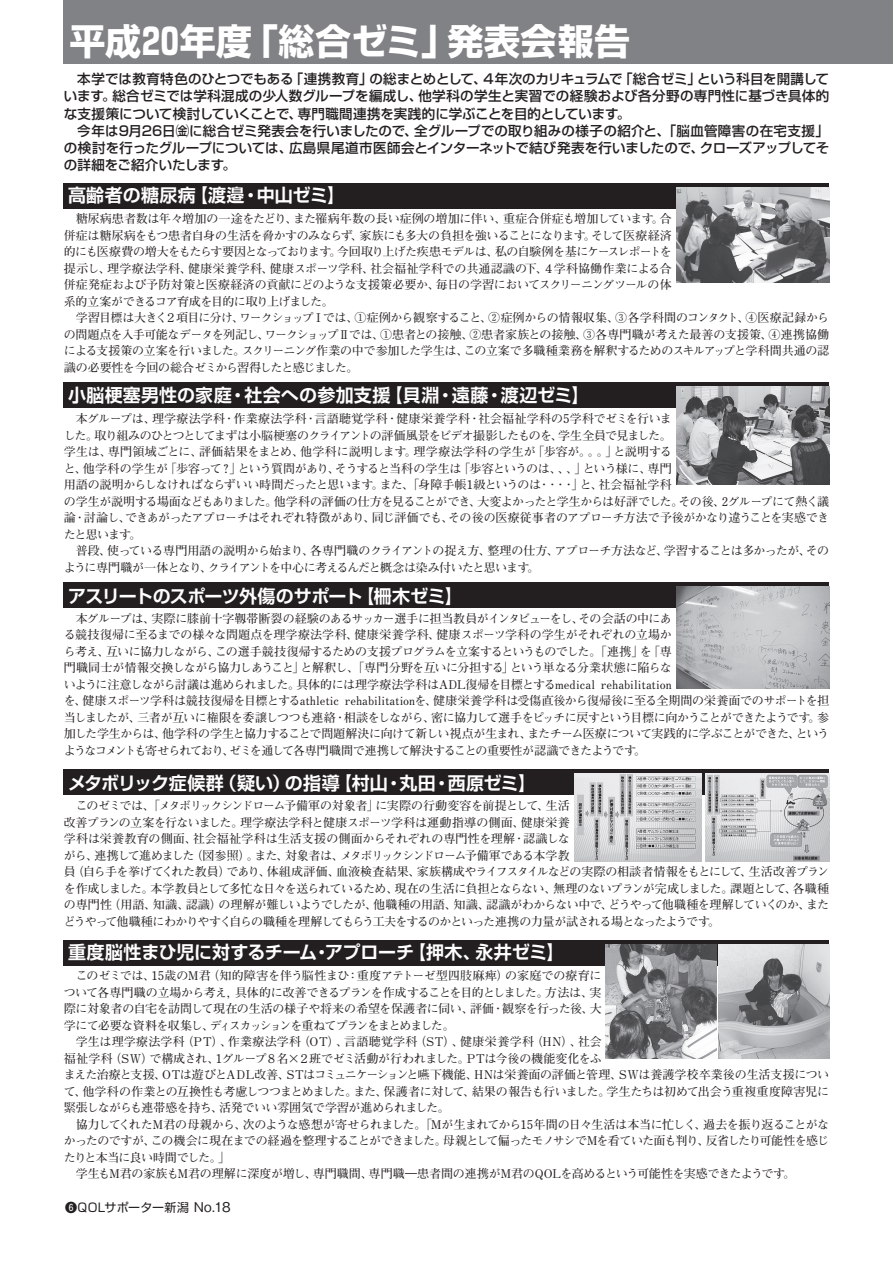
<style>
.page{position:relative;width:893px;height:1263px;background:#fff}
.page>*{position:absolute;margin:0;border:0;box-sizing:border-box;transform-origin:0 0}
.t1{font:700 36px "Shin Go Pro";letter-spacing:.015em;color:#fff}
.t2{font:700 18px "Shin Go Pro De";color:#fff}
.t3{font:700 18px "Shin Go Pro De";letter-spacing:-.03em;color:#fff}
.t4{font:500 13.5px/17.2px "Shin Go Pro";color:#231f20}
.t5{font:700 12px/16.5px "Futo Min A101 Pro";letter-spacing:-.035em;color:#231f20}
.t6{font:12px "Shin Go Pro";letter-spacing:.02em;color:#231f20}
.s1{font-family:"Futo Go B101 Pro";font-weight:700}
.s2{font-family:"Gothic BBB Pro";font-weight:500;font-size:13.5px}
</style>
<div class="page">
<div style="left:64px;top:0;width:829px;height:64px;background:#808285"></div>
<div style="left:64px;top:183px;width:765px;height:25px;background:#231f20"></div>
<img style="left:676px;top:187px;width:153px;height:96px">
<div style="left:64px;top:383px;width:765px;height:25px;background:#231f20"></div>
<img style="left:676px;top:387px;width:153px;height:98px">
<div style="left:64px;top:583px;width:765px;height:25px;background:#231f20"></div>
<img style="left:676px;top:587px;width:153px;height:102px">
<div style="left:64px;top:770px;width:765px;height:25px;background:#231f20"></div>
<img style="left:706px;top:774px;width:123px;height:87px">
<div style="left:64px;top:940px;width:765px;height:25px;background:#231f20"></div>
<img style="left:606px;top:944px;width:110px;height:115px">
<img style="left:719px;top:944px;width:110px;height:115px">
<img style="left:574px;top:774px;width:128px;height:87px">
<h1 class="t1" style="left:70px;top:13px;width:562px">平成20年度「総合ゼミ」発表会報告</h1>
<p class="t4" style="left:64px;top:69px;width:767px">　本学では教育特色のひとつでもある「連携教育」の総まとめとして、４年次のカリキュラムで「総合ゼミ」という科目を開講しています。総合ゼミでは学科混成の少人数グループを編成し、他学科の学生と実習での経験および各分野の専門性に基づき具体的な支援策について検討していくことで、専門職間連携を実践的に学ぶことを目的としています。<br>　今年は9月26日㈮に総合ゼミ発表会を行いましたので、全グループでの取り組みの様子の紹介と、「脳血管障害の在宅支援」の検討を行ったグループについては、広島県尾道市医師会とインターネットで結び発表を行いましたので、クローズアップしてその詳細をご紹介いたします。</p>
<h2 class="t2" style="left:68px;top:180px;width:278px">高齢者の糖尿病【渡邉・中山ゼミ】</h2>
<p class="t5" style="left:64px;top:209px;width:767px">　糖尿病患者数は年々増加の一途をたどり、また罹病年数の長い症例の増加に伴い、重症合併症も増加しています。合<br>併症は糖尿病をもつ患者自身の生活を脅かすのみならず、家族にも多大の負担を強いることになります。そして医療経済<br>的にも医療費の増大をもたらす要因となっております。今回取り上げた疾患モデルは、私の自験例を基にケースレポートを<br>提示し、理学療法学科、健康栄養学科、健康スポーツ学科、社会福祉学科での共通認識の下、４学科協働作業による合<br>併症発症および予防対策と医療経済の貢献にどのような支援策必要か、毎日の学習においてスクリーニングツールの体<br>系的立案ができるコア育成を目的に取り上げました。<br>　学習目標は大きく２項目に分け、ワークショップⅠでは、①症例から観察すること、②症例からの情報収集、③各学科間のコンタクト、④医療記録からの問題点を入手可能なデータを列記し、ワークショップⅡでは、①患者との接触、②患者家族との接触、③各専門職が考えた最善の支援策、④連携協働による支援策の立案を行いました。スクリーニング作業の中で参加した学生は、この立案で多職種業務を解釈するためのスキルアップと学科間共通の認識の必要性を今回の総合ゼミから習得したと感じました。</p>
<h2 class="t2" style="left:68px;top:380px;width:523px">小脳梗塞男性の家庭・社会への参加支援【貝淵・遠藤・渡辺ゼミ】</h2>
<p class="t5" style="left:64px;top:409px;width:767px">　本グループは、理学療法学科・作業療法学科・言語聴覚学科・健康栄養学科・社会福祉学科の5学科でゼミを行いま<br>した。取り組みのひとつとしてまずは小脳梗塞のクライアントの評価風景をビデオ撮影したものを、学生全員で見ました。<br>学生は、専門領域ごとに、評価結果をまとめ、他学科に説明します。理学療法学科の学生が「歩容が。。。」と説明する<br>と、他学科の学生が「歩容って？」という質問があり、そうすると当科の学生は「歩容というのは、、、」という様に、専門<br>用語の説明からしなければならずいい時間だったと思います。また、「身障手帳1級というのは・・・・」と、社会福祉学科<br>の学生が説明する場面などもありました。他学科の評価の仕方を見ることができ、大変よかったと学生からは好評でした。その後、2グループにて熱く議論・討論し、できあがったアプローチはそれぞれ特徴があり、同じ評価でも、その後の医療従事者のアプローチ方法で予後がかなり違うことを実感できたと思います。<br>　普段、使っている専門用語の説明から始まり、各専門職のクライアントの捉え方、整理の仕方、アプローチ方法など、学習することは多かったが、そのように専門職が一体となり、クライアントを中心に考えるんだと概念は染み付いたと思います。</p>
<p class="t5" style="left:64px;top:609px;width:767px">　本グループは、実際に膝前十字靱帯断裂の経験のあるサッカー選手に担当教員がインタビューをし、その会話の中にあ<br>る競技復帰に至るまでの様々な問題点を理学療法学科、健康栄養学科、健康スポーツ学科の学生がそれぞれの立場か<br>ら考え、互いに協力しながら、この選手競技復帰するための支援プログラムを立案するというものでした。「連携」を「専<br>門職同士が情報交換しながら協力しあうこと」と解釈し、「専門分野を互いに分担する」という単なる分業状態に陥らな<br>いように注意しながら討議は進められました。具体的には理学療法学科はADL復帰を目標とするmedical rehabilitation<br>を、健康スポーツ学科は競技復帰を目標とするathletic rehabilitationを、健康栄養学科は受傷直後から復帰後に至る全期間の栄養面でのサポートを担当しましたが、三者が互いに権限を委譲しつつも連絡・相談をしながら、密に協力して選手をピッチに戻すという目標に向かうことができたようです。参加した学生からは、他学科の学生と協力することで問題解決に向けて新しい視点が生まれ、またチーム医療について実践的に学ぶことができた、というようなコメントも寄せられており、ゼミを通して各専門職間で連携して解決することの重要性が認識できたようです。</p>
<h2 class="t3" style="left:68px;top:581px;width:396px">アスリートのスポーツ外傷のサポート【柵木ゼミ】</h2>
<h2 class="t2" style="left:68px;top:768px;width:469px">メタボリック症候群（疑い）の指導【村山・丸田・西原ゼミ】</h2>
<p class="t5" style="left:64px;top:796px;width:767px">　このゼミでは、「メタボリックシンドローム予備軍の対象者」に実際の行動変容を前提として、生活<br>改善プランの立案を行ないました。理学療法学科と健康スポーツ学科は運動指導の側面、健康栄養<br>学科は栄養教育の側面、社会福祉学科は生活支援の側面からそれぞれの専門性を理解・認識しな<br>がら、連携して進めました（図参照）。また、対象者は、メタボリックシンドローム予備軍である本学教<br>員（自ら手を挙げてくれた教員）であり、体組成評価、血液検査結果、家族構成やライフスタイルなどの実際の相談者情報をもとにして、生活改善プランを作成しました。本学教員として多忙な日々を送られているため、現在の生活に負担とならない、無理のないプランが完成しました。課題として、各職種の専門性（用語、知識、認識）の理解が難しいようでしたが、他職種の用語、知識、認識がわからない中で、どうやって他職種を理解していくのか、またどうやって他職種にわかりやすく自らの職種を理解してもらう工夫をするのかといった連携の力量が試される場となったようです。</p>
<h2 class="t2" style="left:68px;top:937px;width:498px">重度脳性まひ児に対するチーム・アプローチ【押木、永井ゼミ】</h2>
<p class="t5" style="left:64px;top:966px;width:767px">　このゼミでは、15歳のM君（知的障害を伴う脳性まひ：重度アテトーゼ型四肢麻痺）の家庭での療育に<br>ついて各専門職の立場から考え，具体的に改善できるプランを作成することを目的としました。方法は、実<br>際に対象者の自宅を訪問して現在の生活の様子や将来の希望を保護者に伺い、評価・観察を行った後、大<br>学にて必要な資料を収集し、ディスカッションを重ねてプランをまとめました。<br>　学生は理学療法学科（PT）、作業療法学科（OT）、言語聴覚学科（ST）、健康栄養学科（HN）、社会<br>福祉学科（SW）で構成され、1グループ８名×２班でゼミ活動が行われました。PTは今後の機能変化をふ<br>まえた治療と支援、OTは遊びとADL改善、STはコミュニケーションと嚥下機能、HNは栄養面の評価と管理、SWは養護学校卒業後の生活支援について、他学科の作業との互換性も考慮しつつまとめました。また、保護者に対して、結果の報告も行いました。学生たちは初めて出会う重複重度障害児に緊張しながらも連帯感を持ち、活発でいい雰囲気で学習が進められました。<br>　協力してくれたM君の母親から、次のような感想が寄せられました。「Mが生まれてから15年間の日々生活は本当に忙しく、過去を振り返ることがなかったのですが、この機会に現在までの経過を整理することができました。母親として偏ったモノサシでMを看ていた面も判り、反省したり可能性を感じたりと本当に良い時間でした。」<br>　学生もM君の家族もM君の理解に深度が増し、専門職間、専門職―患者間の連携がM君のQOLを高めるという可能性を実感できたようです。</p>
<p class="t6" style="left:65px;top:1197px;width:167px"><span class="s1">❻</span>QOLサポーター新潟 <span class="s2">No.18</span></p>
</div>
